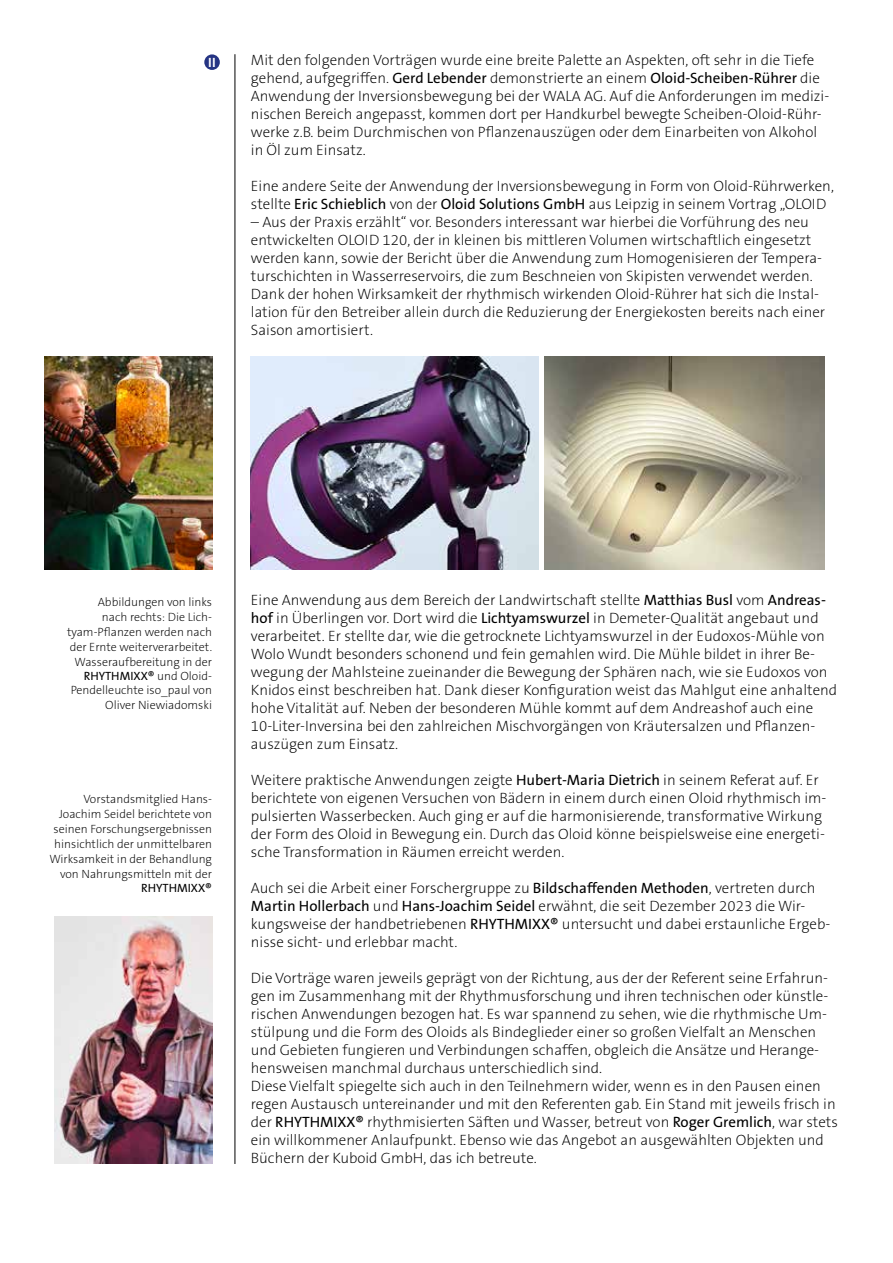
<style>
.page{position:relative;width:893px;height:1263px;background:#fff}
.page>*{position:absolute;margin:0;border:0;box-sizing:border-box;transform-origin:0 0}
.t1{font:200 15px/18px "The Sans B2";color:#000}
.t2{font:700 13.5px "The Sans B7";color:#fff}
.t3{font:200 12px/15px "The Sans B2";color:#000;text-align:right}
.t4{font:12px "The Sans B5 Plain";color:#000}
.s1{font-family:"The Sans B5 Plain";font-weight:400}
.s2{font-family:"The Sans B2";font-weight:200}
</style>
<div class="page">
<hr style="left:235px;top:54px;width:1px;height:1110px;background:#000">
<div style="left:204px;top:54px;width:16px;height:16px;background:#253483;border-radius:50%"></div>
<img style="left:251px;top:357px;width:288px;height:212px">
<img style="left:45px;top:357px;width:167px;height:212px">
<img style="left:54px;top:916px;width:158px;height:248px">
<img style="left:545px;top:357px;width:279px;height:212px">
<p class="t2" style="left:208px;top:55px;width:9px">II</p>
<p class="t1" style="left:251px;top:52px;width:580px">Mit den folgenden Vorträgen wurde eine breite Palette an Aspekten, oft sehr in die Tiefe gehend, aufgegriffen. <span class="s1">Gerd Lebender</span> demonstrierte an einem <span class="s1">Oloid-Scheiben-Rührer</span> die Anwendung der Inversionsbewegung bei der WALA AG. Auf die Anforderungen im medizi&shy;nischen Bereich angepasst, kommen dort per Handkurbel bewegte Scheiben-Oloid-Rühr&shy;werke z.B. beim Durchmischen von Pflanzenauszügen oder dem Einarbeiten von Alkohol in Öl zum Einsatz.</p>
<p class="t1" style="left:251px;top:178px;width:585px">Eine andere Seite der Anwendung der Inversionsbewegung in Form von Oloid-Rührwerken, stellte <span class="s1">Eric Schieblich</span> von der <span class="s1">Oloid Solutions GmbH</span> aus Leipzig in seinem Vortrag „OLOID</p>
<p class="t1" style="left:251px;top:214px;width:576px">– Aus der Praxis erzählt“ vor. Besonders interessant war hierbei die Vorführung des neu entwickelten OLOID 120, der in kleinen bis mittleren Volumen wirtschaftlich eingesetzt werden kann, sowie der Bericht über die Anwendung zum Homogenisieren der Tempera&shy;turschichten in Wasserreservoirs, die zum Beschneien von Skipisten verwendet werden.<br>Dank der hohen Wirksamkeit der rhythmisch wirkenden Oloid-Rührer hat sich die Instal&shy;lation für den Betreiber allein durch die Reduzierung der Energiekosten bereits nach einer Saison amortisiert.</p>
<p class="t3" style="left:67px;top:594px;width:146px">Abbildungen von links<br>nach rechts: Die Lich&shy;tyam-Pflanzen werden nach der Ernte weiterverarbeitet.<br>Wasseraufbereitung in der</p>
<p class="t4" style="left:84px;top:669px;width:130px">RHYTHMIXX® <span class="s2">und Oloid-</span></p>
<p class="t3" style="left:71px;top:683px;width:143px;line-height:14.4px">Pendelleuchte iso_paul von<br>Oliver Niewiadomski</p>
<p class="t3" style="left:49px;top:791px;width:164px">Vorstandsmitglied Hans-<br>Joachim Seidel berichtete von seinen Forschungsergebnissen hinsichtlich der unmittelbaren<br>Wirksamkeit in der Behandlung von Nahrungsmitteln mit der</p>
<p class="t4" style="left:141px;top:881px;width:72px">RHYTHMIXX®</p>
<p class="t1" style="left:251px;top:592px;width:588px">Eine Anwendung aus dem Bereich der Landwirtschaft stellte <span class="s1">Matthias Busl</span> vom <span class="s1">Andreas&shy;hof</span> in Überlingen vor. Dort wird die <span class="s1">Lichtyamswurzel</span> in Demeter-Qualität angebaut und verarbeitet. Er stellte dar, wie die getrocknete Lichtyamswurzel in der Eudoxos-Mühle von Wolo Wundt besonders schonend und fein gemahlen wird. Die Mühle bildet in ihrer Be&shy;wegung der Mahlsteine zueinander die Bewegung der Sphären nach, wie sie Eudoxos von Knidos einst beschreiben hat. Dank dieser Konfiguration weist das Mahlgut eine anhaltend hohe Vitalität auf. Neben der besonderen Mühle kommt auf dem Andreashof auch eine 10-Liter-Inversina bei den zahlreichen Mischvorgängen von Kräutersalzen und Pflanzen&shy;auszügen zum Einsatz.</p>
<p class="t1" style="left:251px;top:772px;width:577px">Weitere praktische Anwendungen zeigte <span class="s1">Hubert-Maria Dietrich</span> in seinem Referat auf. Er berichtete von eigenen Versuchen von Bädern in einem durch einen Oloid rhythmisch im&shy;pulsierten Wasserbecken. Auch ging er auf die harmonisierende, transformative Wirkung der Form des Oloid in Bewegung ein. Durch das Oloid könne beispielsweise eine energeti&shy;sche Transformation in Räumen erreicht werden.</p>
<p class="t1" style="left:251px;top:880px;width:581px">Auch sei die Arbeit einer Forschergruppe zu <span class="s1">Bildschaffenden Methoden</span>, vertreten durch <span class="s1">Martin Hollerbach</span> und <span class="s1">Hans-Joachim Seidel</span> erwähnt, die seit Dezember 2023 die Wir&shy;kungsweise der handbetriebenen <span class="s1">RHYTHMIXX®</span> untersucht und dabei erstaunliche Ergeb&shy;nisse sicht- und erlebbar macht.</p>
<p class="t1" style="left:251px;top:970px;width:589px">Die Vorträge waren jeweils geprägt von der Richtung, aus der der Referent seine Erfahrun&shy;gen im Zusammenhang mit der Rhythmusforschung und ihren technischen oder künstle&shy;rischen Anwendungen bezogen hat. Es war spannend zu sehen, wie die rhythmische Um&shy;stülpung und die Form des Oloids als Bindeglieder einer so großen Vielfalt an Menschen und Gebieten fungieren und Verbindungen schaffen, obgleich die Ansätze und Herange&shy;hensweisen manchmal durchaus unterschiedlich sind.<br>Diese Vielfalt spiegelte sich auch in den Teilnehmern wider, wenn es in den Pausen einen regen Austausch untereinander und mit den Referenten gab. Ein Stand mit jeweils frisch in der <span class="s1">RHYTHMIXX®</span> rhythmisierten Säften und Wasser, betreut von <span class="s1">Roger Gremlich</span>, war stets ein willkommener Anlaufpunkt. Ebenso wie das Angebot an ausgewählten Objekten und Büchern der Kuboid GmbH, das ich betreute.</p>
</div>
